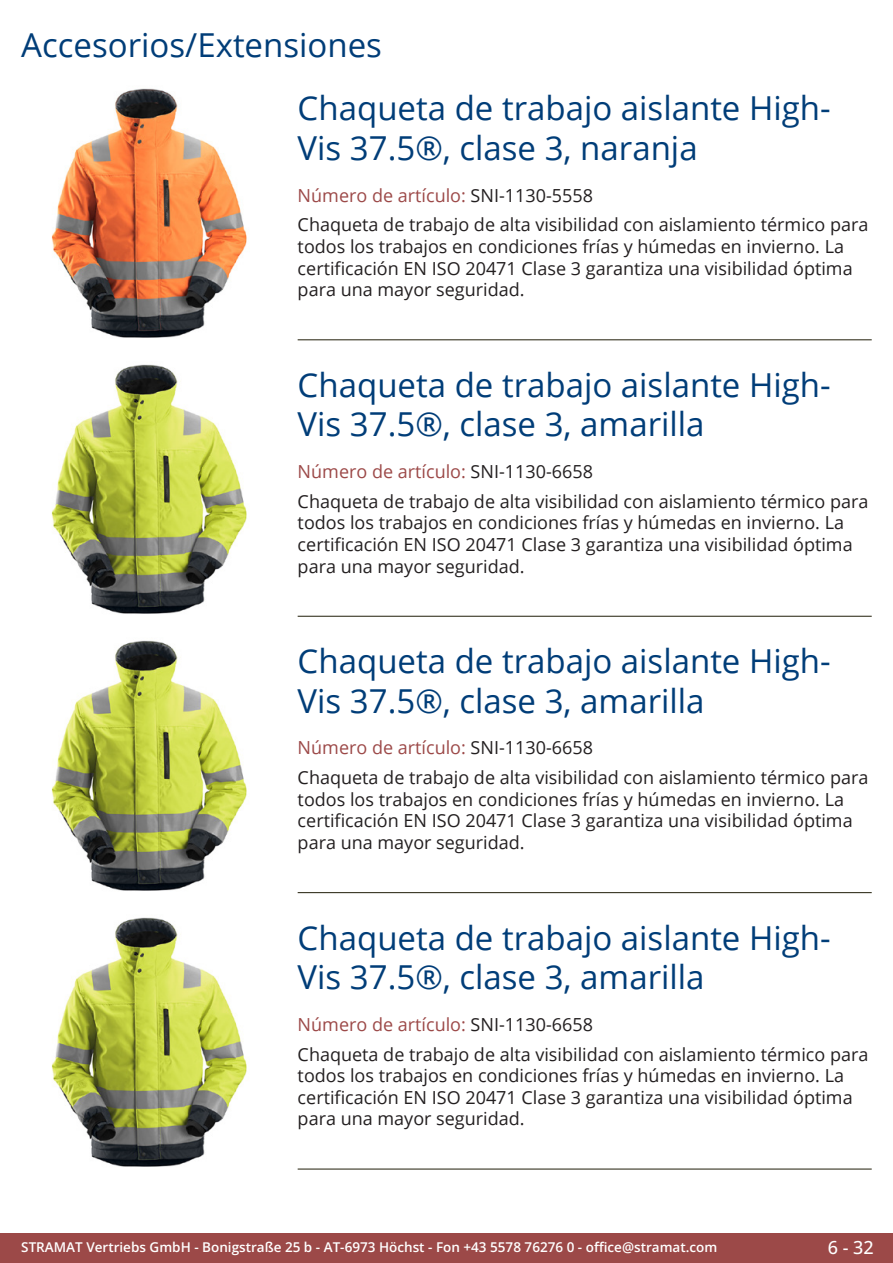
<style>
.page{position:relative;width:893px;height:1263px;background:#fff}
.page>*{position:absolute;margin:0;border:0;box-sizing:border-box;transform-origin:0 0}
.Produkttitel{font:33px/39.6px "Open Sans";color:#003d78}
.RastTitel{font:33px "Open Sans";color:#003d78}
.Beschreibung_Text{font:18px/21.6px "Open Sans";color:#231f20}
.TechDaten_Überschrif{font:18px "Open Sans";color:#9c4948}
.t1{font:500 18px "Open Sans";color:#fff}
.t2{font:600 13.5px "Open Sans";color:#fff}
.s1{color:#231f20}
</style>
<div class="page">
<div style="left:0;top:1233px;width:893px;height:30px;background:#9c4948"></div>
<hr style="left:298px;top:340px;width:574px;height:1px;background:#201d08">
<hr style="left:298px;top:616px;width:574px;height:1px;background:#201d08">
<hr style="left:298px;top:892px;width:574px;height:1px;background:#201d08">
<hr style="left:298px;top:1169px;width:574px;height:1px;background:#201d08">
<img style="left:51px;top:88px;width:196px;height:250px">
<img style="left:51px;top:364px;width:196px;height:250px">
<img style="left:51px;top:640px;width:196px;height:251px">
<img style="left:51px;top:917px;width:196px;height:250px">
<p class="RastTitel" style="left:21px;top:22px;width:362px">Accesorios/Extensiones</p>
<p class="Produkttitel" style="left:298px;top:88px;width:535px">Chaqueta de trabajo aislante High-<br>Vis 37.5®, clase 3, naranja</p>
<p class="TechDaten_Überschrif" style="left:298px;top:183px;width:297px">Número de artículo: <span class="s1">SNI-1130-5558</span></p>
<p class="Beschreibung_Text" style="left:298px;top:214px;width:572px">Chaqueta de trabajo de alta visibilidad con aislamiento térmico para todos los trabajos en condiciones frías y húmedas en invierno. La certificación EN ISO 20471 Clase 3 garantiza una visibilidad óptima para una mayor seguridad.</p>
<p class="Produkttitel" style="left:298px;top:364px;width:535px">Chaqueta de trabajo aislante High-<br>Vis 37.5®, clase 3, amarilla</p>
<p class="TechDaten_Überschrif" style="left:298px;top:459px;width:297px">Número de artículo: <span class="s1">SNI-1130-6658</span></p>
<p class="Beschreibung_Text" style="left:298px;top:490px;width:572px">Chaqueta de trabajo de alta visibilidad con aislamiento térmico para todos los trabajos en condiciones frías y húmedas en invierno. La certificación EN ISO 20471 Clase 3 garantiza una visibilidad óptima para una mayor seguridad.</p>
<p class="Produkttitel" style="left:298px;top:640px;width:535px">Chaqueta de trabajo aislante High-<br>Vis 37.5®, clase 3, amarilla</p>
<p class="TechDaten_Überschrif" style="left:298px;top:735px;width:297px">Número de artículo: <span class="s1">SNI-1130-6658</span></p>
<p class="Beschreibung_Text" style="left:298px;top:766px;width:572px">Chaqueta de trabajo de alta visibilidad con aislamiento térmico para todos los trabajos en condiciones frías y húmedas en invierno. La certificación EN ISO 20471 Clase 3 garantiza una visibilidad óptima para una mayor seguridad.</p>
<p class="Produkttitel" style="left:298px;top:917px;width:535px">Chaqueta de trabajo aislante High-<br>Vis 37.5®, clase 3, amarilla</p>
<p class="TechDaten_Überschrif" style="left:298px;top:1012px;width:297px">Número de artículo: <span class="s1">SNI-1130-6658</span></p>
<p class="Beschreibung_Text" style="left:298px;top:1043px;width:572px">Chaqueta de trabajo de alta visibilidad con aislamiento térmico para todos los trabajos en condiciones frías y húmedas en invierno. La certificación EN ISO 20471 Clase 3 garantiza una visibilidad óptima para una mayor seguridad.</p>
<p class="t2" style="left:21px;top:1238px;width:698px">STRAMAT Vertriebs GmbH - Bonigstraße 25 b - AT-6973 Höchst - Fon +43 5578 76276 0 - office@stramat.com</p>
<p class="t1" style="left:828px;top:1234px;width:48px">6 - 32</p>
</div>
